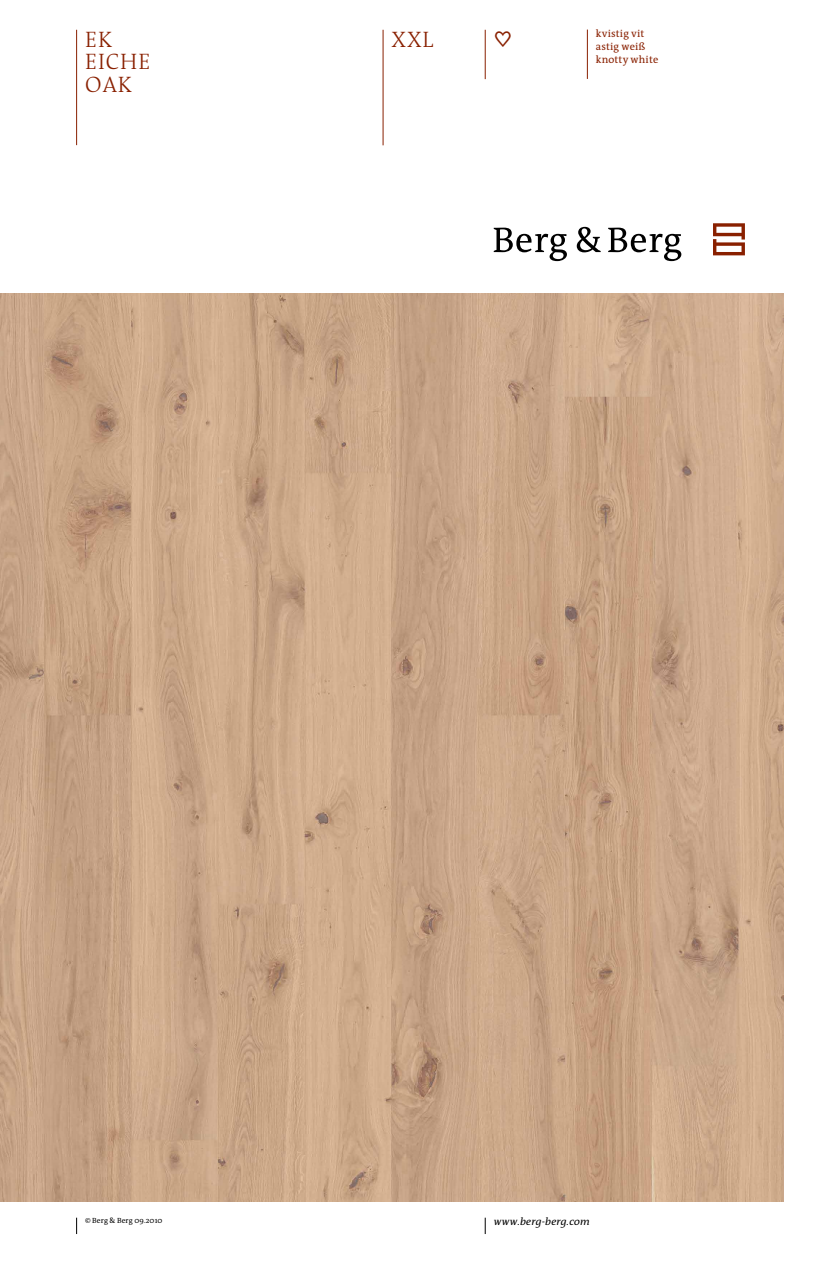
<style>
.page{position:relative;width:830px;height:1263px;background:#fff}
.page>*{position:absolute;margin:0;border:0;box-sizing:border-box;transform-origin:0 0}
.t1{font:27px "Linotype Heureka Glyphs";color:#892000}
.t2{font:22.5px/22.5px "The Antiqua B3 c Light Caps";letter-spacing:.04em;color:#892000}
.t3{font:10.5px/12.8px "The Antiqua B5";letter-spacing:.015em;color:#892000}
.t4{font:italic 10.5px "The Antiqua B5 i";letter-spacing:.015em;color:#000}
.t5{font:7.5px "The Antiqua B5";letter-spacing:.015em;color:#000}
</style>
<div class="page">
<svg style="left:713px;top:223px;width:31px;height:32px"></svg>
<svg style="left:493px;top:228px;width:73px;height:33px"></svg>
<svg style="left:576px;top:227px;width:24px;height:25px"></svg>
<svg style="left:608px;top:228px;width:73px;height:33px"></svg>
<hr style="left:76px;top:30px;width:1px;height:115px;background:#892000">
<hr style="left:382px;top:30px;width:1px;height:115px;background:#892000">
<hr style="left:484px;top:30px;width:1px;height:49px;background:#892000">
<svg style="left:484px;top:1218px;width:1px;height:16px"></svg>
<svg style="left:76px;top:1218px;width:1px;height:16px"></svg>
<hr style="left:586px;top:30px;width:1px;height:49px;background:#892000">
<img style="left:0;top:294px;width:782px;height:907px">
<h2 class="t2" style="left:85px;top:29px;width:67px">EK<br>EICHE<br>OAK</h2>
<h2 class="t2" style="left:391px;top:29px;width:44px">XXL</h2>
<h1 class="t1" style="left:493px;top:26px;width:20px">b</h1>
<p class="t3" style="left:595px;top:28px;width:64px">kvistig vit astig weiß knotty white</p>
<p class="t5" style="left:85px;top:1217px;width:79px">© Berg &amp; Berg 09.2010</p>
<p class="t4" style="left:493px;top:1216px;width:98px">www.berg-berg.com</p>
</div>
